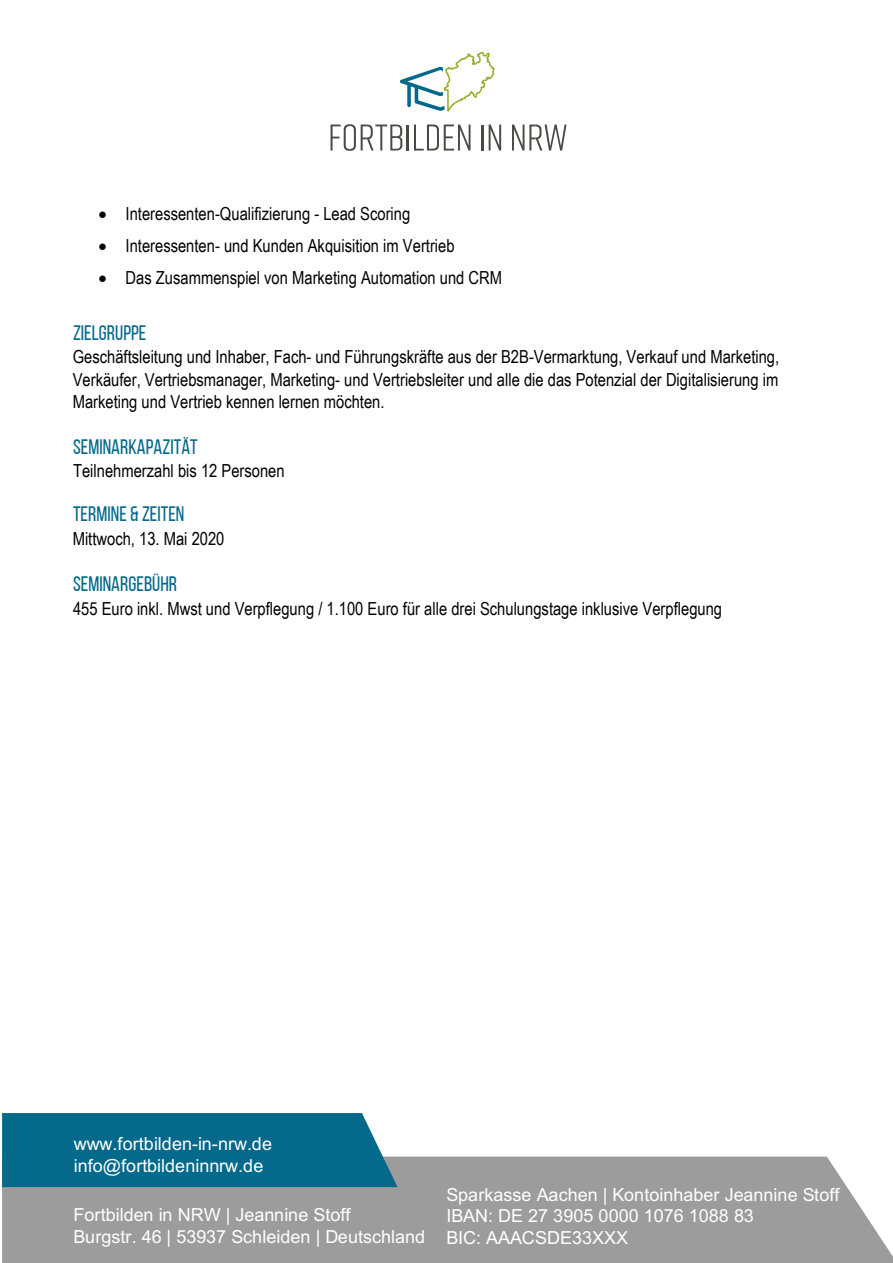
<style>
.page{position:relative;width:893px;height:1263px;background:#fff}
.page>*{position:absolute;margin:0;border:0;box-sizing:border-box;transform-origin:0 0}
.t1{font:20.85px "Bebas Neue";color:#04698a}
.t2{font:18px/22.4px "Arial Narrow";color:#000;text-align:justify}
.t3{font:18px/21.6px "Arial";letter-spacing:.005em;color:#fff}
</style>
<div class="page">
<svg style="left:331px;top:124px;width:71px;height:27px"></svg>
<hr style="left:407px;top:125px;width:2px;height:26px;background:#4a4948">
<svg style="left:414px;top:125px;width:56px;height:26px"></svg>
<hr style="left:481px;top:125px;width:3px;height:26px;background:#4a4948">
<svg style="left:489px;top:125px;width:12px;height:26px"></svg>
<svg style="left:512px;top:125px;width:54px;height:26px"></svg>
<svg style="left:400px;top:51px;width:95px;height:60px"></svg>
<svg style="left:2px;top:1156px;width:891px;height:107px;background:#a2a1a1"></svg>
<svg style="left:2px;top:1113px;width:396px;height:74px;background:#147290"></svg>
<div style="left:73px;top:1204px;width:307px;height:22px;background:#9d9c9c"></div>
<div style="left:73px;top:1226px;width:373px;height:22px;background:#9d9c9c"></div>
<div style="left:74px;top:1134px;width:214px;height:22px;background:#04698a"></div>
<div style="left:74px;top:1155px;width:205px;height:22px;background:#04698a"></div>
<img style="left:446px;top:1184px;width:438px;height:22px">
<div style="left:446px;top:1206px;width:341px;height:22px;background:#9d9c9c"></div>
<div style="left:446px;top:1227px;width:198px;height:22px;background:#9d9c9c"></div>
<p class="t2" style="left:99px;top:202px;width:313px">• Interessenten-Qualifizierung - Lead Scoring</p>
<p class="t2" style="left:99px;top:234px;width:358px">• Interessenten- und Kunden Akquisition im Vertrieb</p>
<p class="t2" style="left:99px;top:267px;width:405px">• Das Zusammenspiel von Marketing Automation und CRM</p>
<p class="t1" style="left:73px;top:324px;width:75px">ZIELGRUPPE</p>
<p class="t2" style="left:73px;top:346px;width:708px">Geschäftsleitung und Inhaber, Fach- und Führungskräfte aus der B2B-Vermarktung, Verkauf und Marketing, Verkäufer, Vertriebsmanager, Marketing- und Vertriebsleiter und alle die das Potenzial der Digitalisierung im Marketing und Vertrieb kennen lernen möchten.</p>
<p class="t1" style="left:73px;top:438px;width:126px">SEMINARKAPAZITÄT</p>
<p class="t2" style="left:73px;top:460px;width:213px">Teilnehmerzahl bis 12 Personen</p>
<p class="t1" style="left:73px;top:506px;width:113px">TERMINE &amp; ZEITEN</p>
<p class="t2" style="left:73px;top:527px;width:153px">Mittwoch, 13. Mai 2020</p>
<p class="t1" style="left:73px;top:575px;width:106px">SEMINARGEBÜHR</p>
<p class="t2" style="left:73px;top:597px;width:651px">455 Euro inkl. Mwst und Verpflegung / 1.100 Euro für alle drei Schulungstage inklusive Verpflegung</p>
<p class="t3" style="left:74px;top:1133px;width:200px">www.fortbilden-in-nrw.de info@fortbildeninnrw.de</p>
<p class="t3" style="left:73px;top:1204px;width:353px">Fortbilden in NRW | Jeannine Stoff<br>Burgstr. 46 | 53937 Schleiden | Deutschland</p>
<p class="t3" style="left:446px;top:1184px;width:395px">Sparkasse Aachen | Kontoinhaber Jeannine Stoff<br>IBAN: DE 27 3905 0000 1076 1088 83<br>BIC: AAACSDE33XXX</p>
</div>
